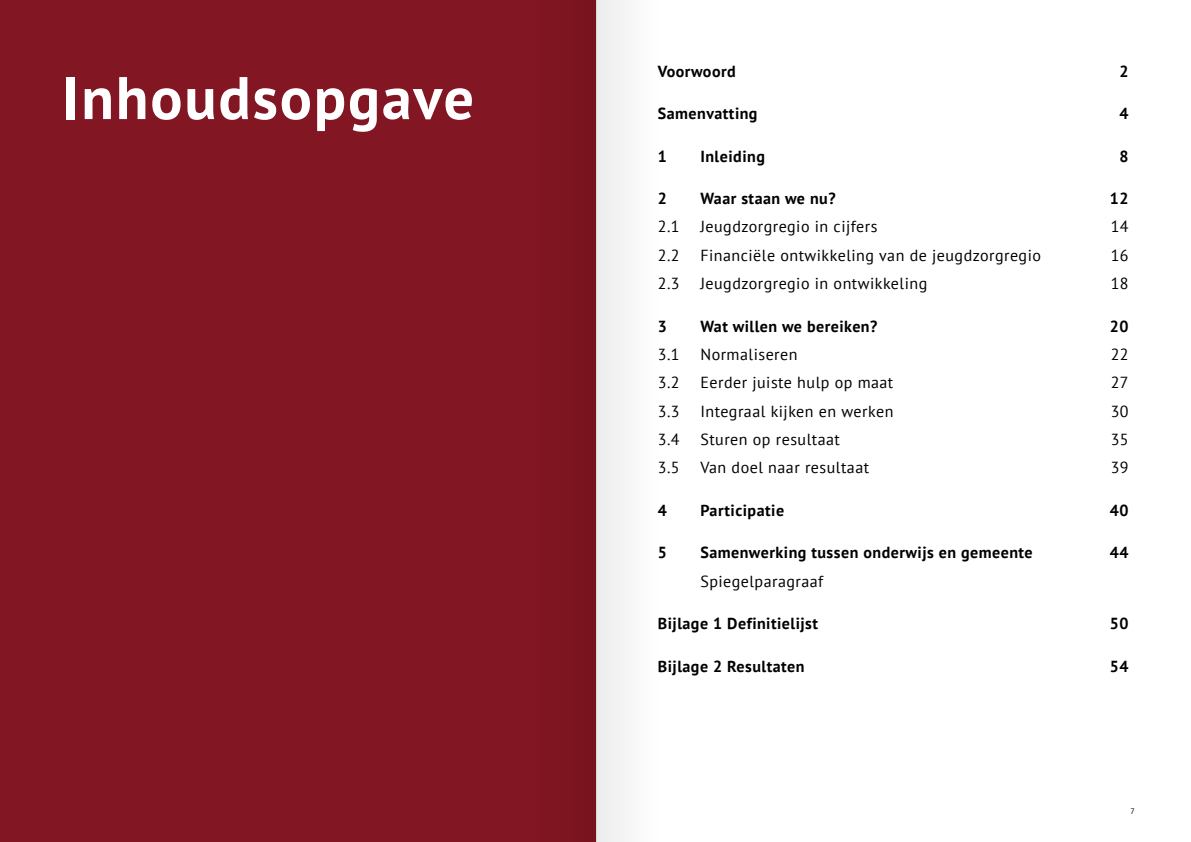
<style>
.page{position:relative;width:1191px;height:842px;background:#fff}
.page>*{position:absolute;margin:0;border:0;box-sizing:border-box;transform-origin:0 0}
.t1{font:700 60px "PT Sans";letter-spacing:.03em;color:#fff}
.t2{font:16px "PT Sans";letter-spacing:.03em;color:#000}
.t3{font:700 16px "PT Sans";letter-spacing:.03em;color:#000}
.t4{font:8px "PT Sans";color:#000}
</style>
<div class="page">
<div style="left:0;top:0;width:595px;height:842px;background:#821622"></div>
<div style="left:533px;top:0;width:63px;height:842px;background:#7d1520"></div>
<div style="left:596px;top:0;width:63px;height:842px;background:#f5f5f5"></div>
<h1 class="t1" style="left:62px;top:58px;width:413px">Inhoudsopgave</h1>
<p class="t3" style="left:658px;top:60px;width:79px">Voorwoord</p>
<p class="t3" style="left:1119px;top:60px;width:11px">2</p>
<p class="t3" style="left:658px;top:103px;width:101px">Samenvatting</p>
<p class="t3" style="left:1119px;top:103px;width:11px">4</p>
<p class="t3" style="left:658px;top:145px;width:11px">1</p>
<p class="t3" style="left:700px;top:145px;width:66px">Inleiding</p>
<p class="t3" style="left:1119px;top:145px;width:11px">8</p>
<p class="t3" style="left:658px;top:188px;width:11px">2</p>
<p class="t3" style="left:700px;top:188px;width:137px">Waar staan we nu?</p>
<p class="t3" style="left:1110px;top:188px;width:20px">12</p>
<p class="t2" style="left:658px;top:217px;width:23px">2.1</p>
<p class="t2" style="left:700px;top:217px;width:179px">Jeugdzorgregio in cijfers</p>
<p class="t2" style="left:1110px;top:217px;width:19px">14</p>
<p class="t2" style="left:658px;top:245px;width:23px">2.2</p>
<p class="t2" style="left:700px;top:245px;width:342px">Financiële ontwikkeling van de jeugdzorgregio</p>
<p class="t2" style="left:1110px;top:245px;width:19px">16</p>
<p class="t2" style="left:658px;top:273px;width:23px">2.3</p>
<p class="t2" style="left:700px;top:273px;width:228px">Jeugdzorgregio in ontwikkeling</p>
<p class="t2" style="left:1110px;top:273px;width:19px">18</p>
<p class="t3" style="left:658px;top:315px;width:11px">3</p>
<p class="t3" style="left:700px;top:315px;width:178px">Wat willen we bereiken?</p>
<p class="t3" style="left:1110px;top:315px;width:20px">20</p>
<p class="t2" style="left:658px;top:344px;width:23px">3.1</p>
<p class="t2" style="left:700px;top:344px;width:99px">Normaliseren</p>
<p class="t2" style="left:1110px;top:344px;width:19px">22</p>
<p class="t2" style="left:658px;top:372px;width:23px">3.2</p>
<p class="t2" style="left:700px;top:372px;width:194px">Eerder juiste hulp op maat</p>
<p class="t2" style="left:1110px;top:372px;width:19px">27</p>
<p class="t2" style="left:658px;top:401px;width:23px">3.3</p>
<p class="t2" style="left:700px;top:401px;width:194px">Integraal kijken en werken</p>
<p class="t2" style="left:1110px;top:401px;width:19px">30</p>
<p class="t2" style="left:658px;top:429px;width:23px">3.4</p>
<p class="t2" style="left:700px;top:429px;width:141px">Sturen op resultaat</p>
<p class="t2" style="left:1110px;top:429px;width:19px">35</p>
<p class="t2" style="left:658px;top:457px;width:23px">3.5</p>
<p class="t2" style="left:700px;top:457px;width:170px">Van doel naar resultaat</p>
<p class="t2" style="left:1110px;top:457px;width:19px">39</p>
<p class="t3" style="left:658px;top:500px;width:11px">4</p>
<p class="t3" style="left:700px;top:500px;width:85px">Participatie</p>
<p class="t3" style="left:1110px;top:500px;width:20px">40</p>
<p class="t3" style="left:658px;top:542px;width:11px">5</p>
<p class="t3" style="left:700px;top:542px;width:334px">Samenwerking tussen onderwijs en gemeente</p>
<p class="t3" style="left:1110px;top:542px;width:20px">44</p>
<p class="t2" style="left:700px;top:571px;width:124px">Spiegelparagraaf</p>
<p class="t3" style="left:658px;top:613px;width:162px">Bijlage 1 Definitielijst</p>
<p class="t3" style="left:1110px;top:613px;width:20px">50</p>
<p class="t3" style="left:658px;top:656px;width:148px">Bijlage 2 Resultaten</p>
<p class="t3" style="left:1110px;top:656px;width:20px">54</p>
<p class="t4" style="left:1130px;top:806px;width:6px">7</p>
</div>
